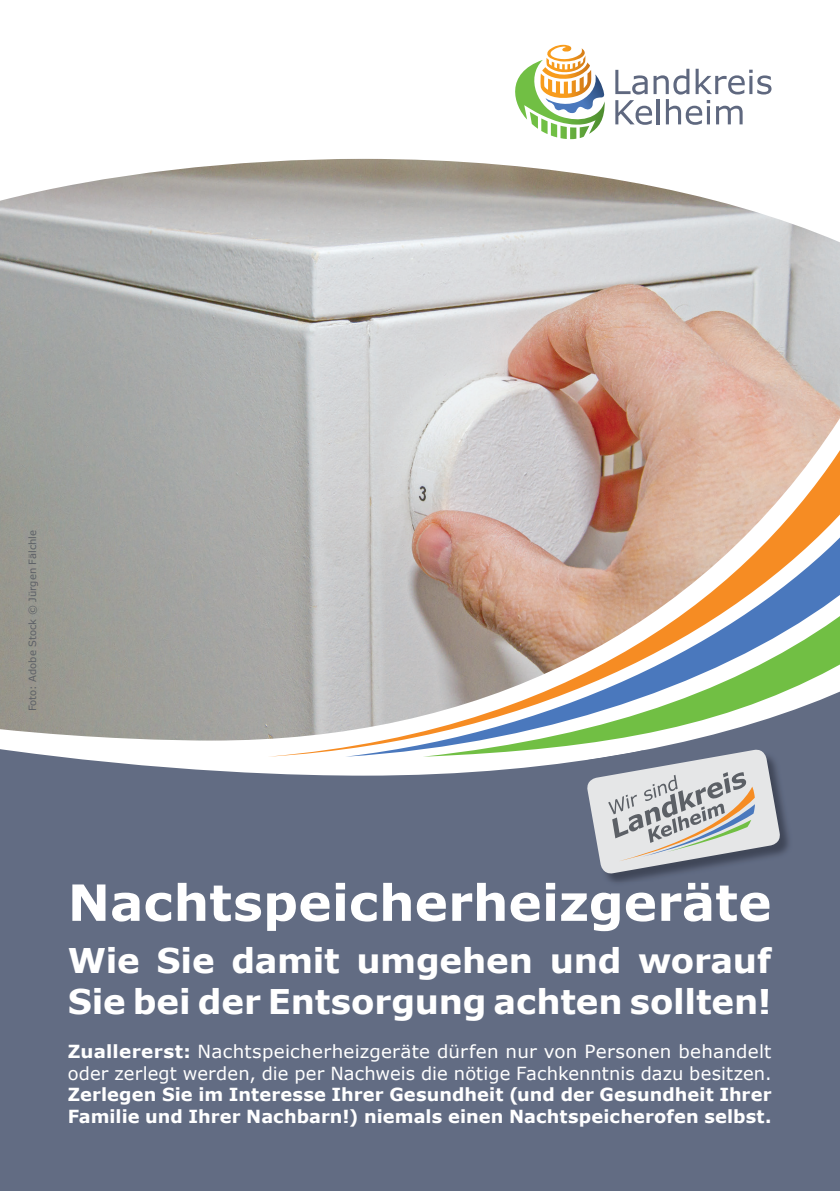
<style>
.page{position:relative;width:840px;height:1191px;background:#fff}
.page>*{position:absolute;margin:0;border:0;box-sizing:border-box;transform-origin:0 0}
.t1{font:700 50px "Verdana";color:#fff}
.t2{font:700 34px/40.8px "Verdana";letter-spacing:-.005em;color:#fff}
.t3{font:18px/21.6px "Verdana";letter-spacing:.01em;color:#fff}
.t4{font:700 18px/21.6px "Verdana";letter-spacing:.005em;color:#fff}
.t5{font:10px "Verdana";color:#5c6066}
.s1{font-weight:700}
</style>
<div class="page">
<div style="left:0;top:740px;width:839px;height:451px;background:#626c83"></div>
<img style="left:0;top:159px;width:839px;height:581px">
<svg style="left:267px;top:423px;width:572px;height:333px;background:#c2b7ab"></svg>
<svg style="left:515px;top:45px;width:89px;height:94px"></svg>
<svg style="left:615px;top:69px;width:156px;height:56px"></svg>
<img style="left:587px;top:750px;width:205px;height:137px">
<img style="left:587px;top:883px;width:182px;height:4px">
<svg style="left:585px;top:748px;width:196px;height:127px;background:#b0b3b8"></svg>
<p class="t5" style="left:25px;top:711px;width:183px;rotate:-90deg">Foto: Adobe Stock © Jürgen Fälchle</p>
<h1 class="t1" style="left:68px;top:867px;width:704px">Nachtspeicherheizgeräte</h1>
<h2 class="t2" style="left:68px;top:939px;width:704px">Wie Sie damit umgehen und worauf<br>Sie bei der Entsorgung achten sollten!</h2>
<p class="t3" style="left:68px;top:1040px;width:704px"><span class="s1">Zuallererst:</span> Nachtspeicherheizgeräte dürfen nur von Personen behandelt oder zerlegt werden, die per Nachweis die nötige Fachkenntnis dazu besitzen.</p>
<p class="t4" style="left:68px;top:1083px;width:705px">Zerlegen Sie im Interesse Ihrer Gesundheit (und der Gesundheit Ihrer<br>Familie und Ihrer Nachbarn!) niemals einen Nachtspeicherofen selbst.</p>
</div>
